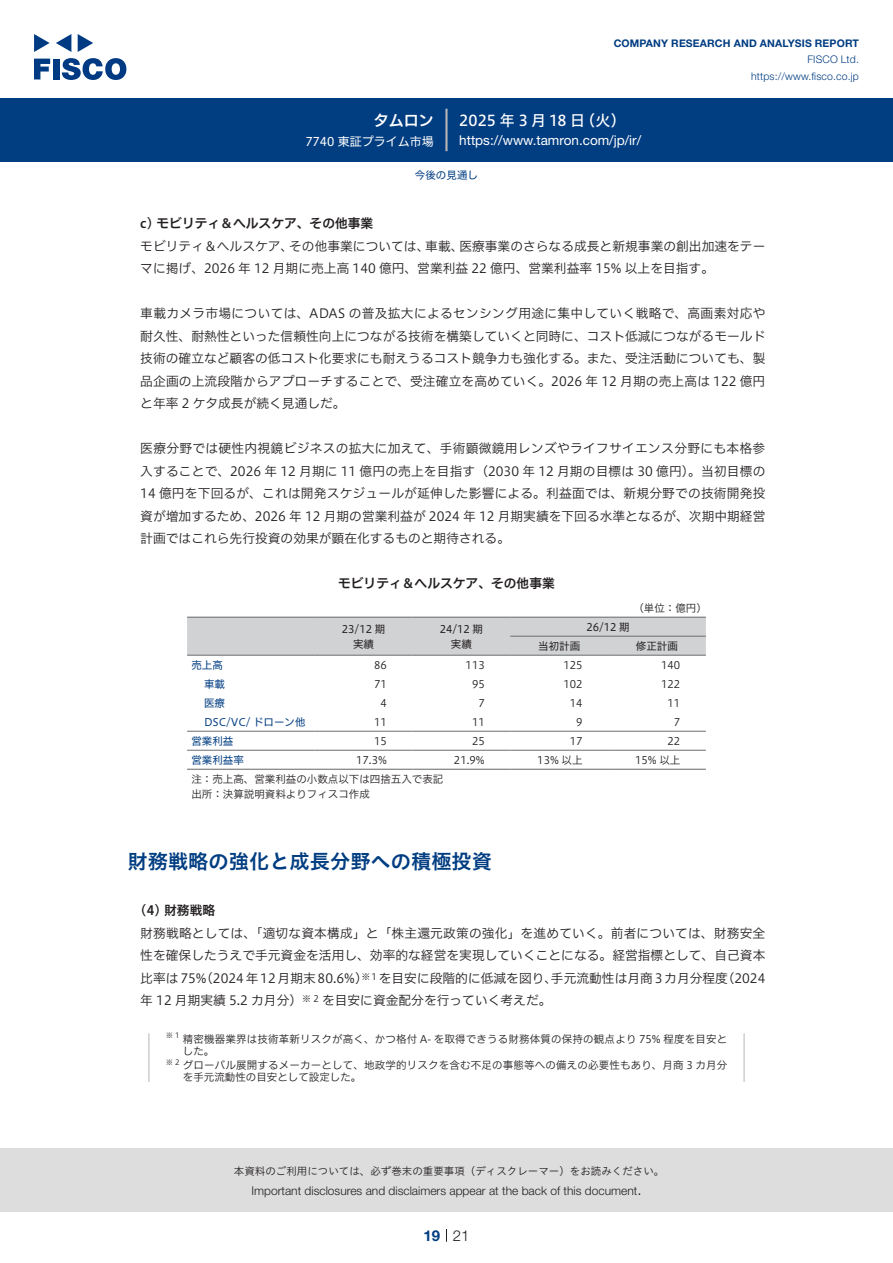
<style>
.page{position:relative;width:893px;height:1263px;background:#fff}
.page>*{position:absolute;margin:0;border:0;box-sizing:border-box;transform-origin:0 0}
.中タイトル{font:20.25px "Hiragino UD Sans Std W6";color:#003d81}
.t1{font:15px "Hiragino UD Sans F Std N W5";letter-spacing:.005em;color:#fff}
.t2{font:15px "Hiragino UD Sans F Std N W6";color:#fff}
.t3{font:300 15px "Helvetica Neue LT Std";color:#231f20}
.t4{font:700 15px "Helvetica Neue LT Std";color:#003d81}
.t5{font:13.5px "Helvetica Neue LT Std";color:#fff}
.本文3mm{font:12.75px/22.5px "Hiragino UD Sans F Std N W3";color:#231f20;text-align:justify}
.小タイトル3mm{font:12.75px "Hiragino UD Sans F Std N W6";color:#231f20}
.チャートタイトル{font:12.75px "Hiragino UD Sans F Std N W6";color:#231f20}
.t6{font:300 12px "Helvetica Neue LT Std";color:#231f20}
.t7{font:12px "Hiragino UD Sans F Std N W4";color:#fff}
.表組み基本スタイル{font:10.5px "Hiragino UD Sans F Std N W3";letter-spacing:.015em;color:#231f20}
.表数字{font:10.5px "Hiragino UD Sans F Std N W3";color:#231f20}
.t8{font:10.5px "Hiragino UD Sans Std W3";color:#231f20}
.t9{font:700 10.5px "Helvetica Neue LT Std";letter-spacing:.015em;color:#003d81}
.t10{font:300 10.5px/16.5px "Helvetica Neue LT Std";letter-spacing:.015em;color:#003d81;text-align:right}
.表上{font:10.5px "Hiragino UD Sans F Std N W4";color:#231f20}
.表左3{font:10.5px "Hiragino UD Sans F Std N W4";color:#003d81}
.表左{font:10.5px "Hiragino UD Sans F Std N W4";color:#003d81}
.表単位{font:10.5px "Hiragino UD Sans F Std N W3";color:#231f20}
.ヘッダー{font:10.5px "Hiragino UD Sans F Std N W4";color:#003d81}
.本文3mm-2{font:8.85px "Hiragino UD Sans F Std N W3";color:#231f20}
.t11{font:7.35px "Hiragino UD Sans F Std N W3";color:#231f20}
</style>
<div class="page">
<div style="left:0;top:1148px;width:893px;height:64px;background:#ddd"></div>
<svg style="left:34px;top:59px;width:16px;height:20px"></svg>
<div style="left:53px;top:59px;width:6px;height:20px;background:#003a83"></div>
<svg style="left:62px;top:58px;width:64px;height:22px"></svg>
<svg style="left:34px;top:34px;width:16px;height:18px"></svg>
<svg style="left:78px;top:34px;width:15px;height:18px"></svg>
<svg style="left:56px;top:34px;width:15px;height:18px"></svg>
<div style="left:0;top:98px;width:893px;height:64px;background:#003d81"></div>
<hr style="left:445px;top:109px;width:3px;height:42px;background:#b5b5b6">
<svg style="left:446px;top:1229px;width:1px;height:13px"></svg>
<div style="left:187px;top:618px;width:519px;height:37px;background:#d1d2d4"></div>
<hr style="left:510px;top:636px;width:98px;height:1px;background:#6c6d70">
<hr style="left:608px;top:636px;width:98px;height:1px;background:#6c6d70">
<hr style="left:187px;top:655px;width:128px;height:1px;background:#6c6d70">
<hr style="left:315px;top:655px;width:97px;height:1px;background:#6c6d70">
<hr style="left:412px;top:655px;width:98px;height:1px;background:#6c6d70">
<hr style="left:510px;top:655px;width:98px;height:1px;background:#6c6d70">
<hr style="left:608px;top:655px;width:98px;height:1px;background:#6c6d70">
<hr style="left:187px;top:731px;width:128px;height:1px;background:#6c6d70">
<hr style="left:315px;top:731px;width:97px;height:1px;background:#6c6d70">
<hr style="left:412px;top:731px;width:98px;height:1px;background:#6c6d70">
<hr style="left:510px;top:731px;width:98px;height:1px;background:#6c6d70">
<hr style="left:608px;top:731px;width:98px;height:1px;background:#6c6d70">
<hr style="left:187px;top:750px;width:128px;height:1px;background:#6c6d70">
<hr style="left:315px;top:750px;width:97px;height:1px;background:#6c6d70">
<hr style="left:412px;top:750px;width:98px;height:1px;background:#6c6d70">
<hr style="left:510px;top:750px;width:98px;height:1px;background:#6c6d70">
<hr style="left:608px;top:750px;width:98px;height:1px;background:#6c6d70">
<hr style="left:187px;top:617px;width:128px;height:1px;background:#6c6d70">
<hr style="left:315px;top:617px;width:97px;height:1px;background:#6c6d70">
<hr style="left:412px;top:617px;width:98px;height:1px;background:#6c6d70">
<hr style="left:510px;top:617px;width:98px;height:1px;background:#6c6d70">
<hr style="left:608px;top:617px;width:98px;height:1px;background:#6c6d70">
<hr style="left:187px;top:769px;width:128px;height:1px;background:#6c6d70">
<hr style="left:315px;top:769px;width:97px;height:1px;background:#6c6d70">
<hr style="left:412px;top:769px;width:98px;height:1px;background:#6c6d70">
<hr style="left:510px;top:769px;width:98px;height:1px;background:#6c6d70">
<hr style="left:608px;top:769px;width:98px;height:1px;background:#6c6d70">
<hr style="left:148px;top:1033px;width:2px;height:49px;background:#d3d3d3">
<hr style="left:743px;top:1033px;width:2px;height:49px;background:#d3d3d3">
<p class="t2" style="left:374px;top:109px;width:62px">タムロン</p>
<p class="t7" style="left:305px;top:132px;width:130px">7740 東証プライム市場</p>
<p class="t9" style="left:614px;top:37px;width:247px">COMPANY RESEARCH AND ANALYSIS REPORT</p>
<p class="t10" style="left:751px;top:51px;width:109px">FISCO Ltd. https://www.fisco.co j p.</p>
<p class="t1" style="left:580px;top:109px;width:47px">（火(</p>
<p class="t1" style="left:459px;top:109px;width:127px">2025 年 3 月 18 日</p>
<p class="t5" style="left:459px;top:132px;width:183px">https://www.tamron. c o m j p/ /i r/</p>
<p class="小タイトル3mm" style="left:140px;top:214px;width:234px">c) モビリティ＆ヘルスケア、その他事業</p>
<p class="ヘッダー" style="left:415px;top:167px;width:64px">今後の見通し</p>
<p class="本文3mm" style="left:140px;top:234px;width:575px">モビリティ＆ヘルスケア、<br>マに掲げ、2026 年 12 月期に売上高 140 億円、営業利益 22 億円、営業利益率 15% 以上を目指す。</p>
<p class="本文3mm" style="left:140px;top:301px;width:627px">車載カメラ市場については、ADAS の普及拡大によるセンシング用途に集中していく戦略で、高画素対応や耐久性、耐熱性といった信頼性向上につながる技術を構築していくと同時に、コスト低減につながるモールド技術の確立など顧客の低コスト化要求にも耐えうるコスト競争力も強化する。また、受注活動についても、製品企画の上流段階からアプローチすることで、受注確立を高めていく。2026 年 12 月期の売上高は 122 億円と年率 2 ケタ成長が続く見通しだ。</p>
<p class="本文3mm" style="left:140px;top:436px;width:627px">医療分野では硬性内視鏡ビジネスの拡大に加えて、手術顕微鏡用レンズやライフサイエンス分野にも本格参入することで、2026 年 12 月期に 11 億円の売上を目指す（2030 年 12 月期の目標は 30 億円）。当初目標の14 億円を下回るが、これは開発スケジュールが延伸した影響による。利益面では、新規分野での技術開発投資が増加するため、2026 年 12 月期の営業利益が 2024 年 12 月期実績を下回る水準となるが、次期中期経営計画ではこれら先行投資の効果が顕在化するものと期待される。</p>
<p class="チャートタイトル" style="left:338px;top:574px;width:218px">モビリティ＆ヘルスケア、その他事業</p>
<p class="表単位" style="left:633px;top:600px;width:75px">（単位：億円(</p>
<p class="表上" style="left:342px;top:621px;width:45px">23/12 期</p>
<p class="表上" style="left:353px;top:636px;width:22px">実績</p>
<p class="本文3mm" style="left:289px;top:234px;width:142px">その他事業については、</p>
<p class="本文3mm" style="left:459px;top:234px;width:307px">医療事業のさらなる成長と新規事業の創出加速をテー</p>
<p class="本文3mm" style="left:425px;top:234px;width:40px">車載、</p>
<p class="表上" style="left:586px;top:619px;width:45px">26/12 期</p>
<p class="表上" style="left:440px;top:621px;width:45px">24/12 期</p>
<p class="表上" style="left:451px;top:636px;width:22px">実績</p>
<p class="表上" style="left:636px;top:638px;width:43px">修正計画</p>
<p class="表上" style="left:538px;top:638px;width:43px">当初計画</p>
<p class="表左" style="left:191px;top:657px;width:33px">売上高</p>
<p class="表数字" style="left:374px;top:657px;width:14px">86</p>
<p class="表数字" style="left:466px;top:657px;width:21px">113</p>
<p class="表数字" style="left:563px;top:657px;width:21px">125</p>
<p class="表数字" style="left:661px;top:657px;width:21px">140</p>
<p class="表左3" style="left:204px;top:676px;width:22px">車載</p>
<p class="表数字" style="left:374px;top:676px;width:14px">71</p>
<p class="表数字" style="left:472px;top:676px;width:14px">95</p>
<p class="表数字" style="left:563px;top:676px;width:21px">102</p>
<p class="表数字" style="left:661px;top:676px;width:21px">122</p>
<p class="表左3" style="left:204px;top:695px;width:22px">医療</p>
<p class="表数字" style="left:381px;top:695px;width:8px">4</p>
<p class="表数字" style="left:478px;top:695px;width:8px">7</p>
<p class="表数字" style="left:570px;top:695px;width:14px">14</p>
<p class="表数字" style="left:668px;top:695px;width:14px">11</p>
<p class="表左3" style="left:204px;top:714px;width:103px">DSC/VC/ ドローン他</p>
<p class="表数字" style="left:374px;top:714px;width:14px">11</p>
<p class="表数字" style="left:472px;top:714px;width:14px">11</p>
<p class="表数字" style="left:576px;top:714px;width:8px">9</p>
<p class="表数字" style="left:674px;top:714px;width:8px">7</p>
<p class="表左" style="left:191px;top:733px;width:43px">営業利益</p>
<p class="表数字" style="left:374px;top:733px;width:14px">15</p>
<p class="表数字" style="left:472px;top:733px;width:14px">25</p>
<p class="表数字" style="left:570px;top:733px;width:14px">17</p>
<p class="表数字" style="left:668px;top:733px;width:14px">22</p>
<p class="表左" style="left:191px;top:752px;width:54px">営業利益率</p>
<p class="表組み基本スタイル" style="left:191px;top:771px;width:253px">注：売上高、営業利益の小数点以下は四捨五入で表記</p>
<p class="表組み基本スタイル" style="left:191px;top:786px;width:180px">出所：決算説明資料よりフィスコ作成</p>
<p class="表数字" style="left:356px;top:752px;width:32px">17.3%</p>
<p class="表数字" style="left:454px;top:752px;width:32px">21.9%</p>
<p class="表数字" style="left:537px;top:752px;width:47px">13% 以上</p>
<p class="表数字" style="left:635px;top:752px;width:47px">15% 以上</p>
<p class="中タイトル" style="left:128px;top:846px;width:366px">財務戦略の強化と成長分野への積極投資</p>
<p class="小タイトル3mm" style="left:140px;top:900px;width:76px">4( ) 財務戦略</p>
<p class="本文3mm" style="left:140px;top:921px;width:627px;text-align:right">財務戦略としては、「適切な資本構成」と「株主還元政策の強化」を進めていく。前者については、財務安全性を確保したうえで手元資金を活用し、効率的な経営を実現していくことになる。経営指標として、自己資本)2024</p>
<p class="本文3mm" style="left:551px;top:966px;width:179px">手元流動性は月商3 カ月分程度</p>
<p class="本文3mm" style="left:200px;top:966px;width:172px">（2024年 12 月期末 80.6%）<sup>※</sup></p>
<p class="本文3mm" style="left:140px;top:966px;width:68px">比率は75%</p>
<p class="本文3mm" style="left:379px;top:966px;width:180px">を目安に段階的に低減を図り、</p>
<p class="本文3mm-2" style="left:372px;top:969px;width:7px">1</p>
<p class="本文3mm" style="left:140px;top:988px;width:172px">年 12 月期実績 5.2 カ月分）<sup>※</sup></p>
<p class="表組み基本スタイル" style="left:183px;top:1031px;width:546px">精密機器業界は技術革新リスクが高く、かつ格付 A- を取得できうる財務体質の保持の観点より 75% 程度を目安と</p>
<p class="本文3mm" style="left:322px;top:988px;width:231px">を目安に資金配分を行っていく考えだ。</p>
<p class="本文3mm-2" style="left:313px;top:992px;width:7px">2</p>
<p class="t11" style="left:166px;top:1030px;width:15px">※1</p>
<p class="表組み基本スタイル" style="left:183px;top:1043px;width:33px">した。</p>
<p class="表組み基本スタイル" style="left:183px;top:1069px;width:180px">を手元流動性の目安として設定した。</p>
<p class="t11" style="left:166px;top:1056px;width:15px">※2</p>
<p class="表組み基本スタイル" style="left:183px;top:1057px;width:546px">グローバル展開するメーカーとして、地政学的リスクを含む不足の事態等への備えの必要性もあり、月商 3 カ月分</p>
<p class="t8" style="left:234px;top:1163px;width:432px">本資料のご利用については、必ず巻末の重要事項（ディスクレーマー）をお読みください。</p>
<p class="t3" style="left:637px;top:1180px;width:6px">.</p>
<p class="t6" style="left:251px;top:1183px;width:387px">Important disclosures and disclaimers appear at the back of this document</p>
<p class="t4" style="left:423px;top:1226px;width:18px">19</p>
<p class="t3" style="left:453px;top:1226px;width:18px">21</p>
</div>
